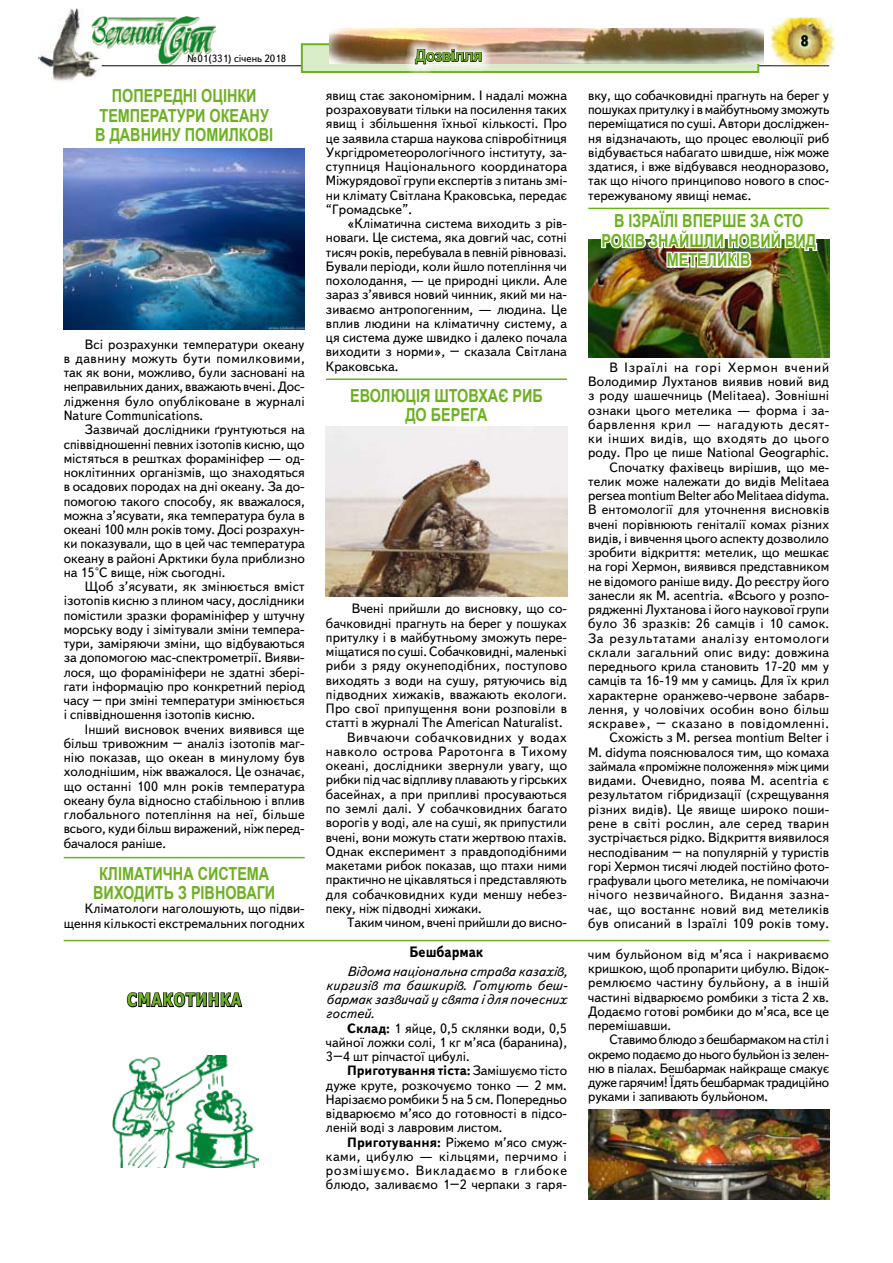
<style>
.page{position:relative;width:893px;height:1263px;background:#fff}
.page>*{position:absolute;margin:0;border:0;box-sizing:border-box;transform-origin:0 0}
.t1{font:700 18px/19.5px "Arial";color:#6db122;scale:.8 1}
.t2{font:700 18px "Tahoma";letter-spacing:.075em;color:#6db122;scale:.8 1}
.t3{font:700 16.5px "Arial";letter-spacing:-.01em;color:#6db122;scale:.9 1}
.t4{font:700 15px "Text Book C";color:#000;scale:.9 1}
.t5{font:13.5px/14.2px "Text Book C";color:#000;text-align:justify}
.t6{font:italic 13.5px/14.2px "Text Book C";color:#000;text-align:justify}
.t7{font:13.5px "Text Book C";letter-spacing:.02em;color:#000}
.t8{font:13.5px "Text Book C";letter-spacing:.035em;color:#000}
.t9{font:13.5px "Text Book C";letter-spacing:.045em;color:#000}
.t10{font:10.5px "Text Book C";color:#000}
.s1{font-weight:700}
</style>
<div class="page">
<div style="left:301px;top:43px;width:458px;height:30px;background:#daecc8;border:2px solid #6db122"></div>
<img style="left:588px;top:240px;width:241px;height:118px">
<hr style="left:64px;top:857px;width:241px;height:1px;background:#6db122">
<hr style="left:326px;top:378px;width:241px;height:2px;background:#6db122">
<hr style="left:588px;top:208px;width:241px;height:1px;background:#6db122">
<hr style="left:102px;top:65px;width:727px;height:1px;background:#000">
<img style="left:330px;top:29px;width:433px;height:35px">
<img style="left:770px;top:17px;width:65px;height:48px">
<img style="left:39px;top:8px;width:61px;height:73px">
<img style="left:91px;top:16px;width:125px;height:49px">
<img style="left:113px;top:1055px;width:145px;height:112px">
<hr style="left:64px;top:940px;width:765px;height:1px;background:#6db122">
<svg style="left:801px;top:35px;width:8px;height:12px"></svg>
<div style="left:402px;top:36px;width:232px;height:104px;background:#fff;opacity:.94"></div>
<svg style="left:415px;top:49px;width:67px;height:16px"></svg>
<img style="left:599px;top:239px;width:220px;height:38px">
<svg style="left:126px;top:992px;width:117px;height:16px"></svg>
<img style="left:64px;top:149px;width:241px;height:181px">
<img style="left:588px;top:1110px;width:241px;height:89px">
<img style="left:326px;top:427px;width:241px;height:170px">
<p class="t10" style="left:186px;top:53px;width:101px">№01(331) січень 2018</p>
<h1 class="t1" style="left:100px;top:87px;width:166px;text-indent:12px">Попередні оцінки температури</h1>
<h1 class="t1" style="left:210px;top:106px;width:14px">океану</h1>
<h1 class="t1" style="left:95px;top:126px;width:71px">в давнину</h1>
<h1 class="t1" style="left:185px;top:126px;width:56px">помилко</h1>
<h1 class="t1" style="left:259px;top:126px;width:17px">ві</h1>
<p class="t5" style="left:64px;top:337px;width:243px;text-indent:21px">Всі розрахунки температури океану в давнину можуть бути помилковими, так як вони, можливо, були засновані на неправильних даних, вважають вчені. Дос&shy;лідження було опубліковане в журналі Nature Communications.</p>
<p class="t5" style="left:64px;top:423px;width:243px;text-indent:21px">Зазвичай дослідники ґрунтуються на співвідношенні певних ізотопів кисню, що містяться в рештках форамініфер — од&shy;ноклітинних організмів, що знаходяться в осадових породах на дні океану. За до&shy;помогою такого способу, як вважалося, можна з’ясувати, яка температура була в океані 100 млн років тому. Досі розрахун&shy;ки показували, що в цей час температура океану в районі Арктики була приблизно на 15°C вище, ніж сьогодні.</p>
<p class="t5" style="left:64px;top:579px;width:243px;text-indent:21px">Щоб з’ясувати, як змінюється вміст ізотопів кисню з плином часу, дослідники помістили зразки форамініфер у штучну морську воду і зімітували зміни темпера&shy;тури, заміряючи зміни, що відбуваються за допомогою мас-спектрометрії. Вияви&shy;лося, що форамініфери не здатні збері&shy;гати інформацію про конкретний період часу – при зміні температури змінюється і співвідношення ізотопів кисню.</p>
<p class="t5" style="left:64px;top:722px;width:243px;text-indent:21px">Інший висновок вчених виявився ще більш тривожним – аналіз ізотопів маг&shy;нію показав, що океан в минулому був холоднішим, ніж вважалося. Це означає, що останні 100 млн років температура океану була відносно стабільною і вплив глобального потепління на неї, більше всього, куди більш виражений, ніж перед&shy;бачалося раніше.</p>
<h1 class="t1" style="left:99px;top:864px;width:58px">Клі матична</h1>
<h1 class="t1" style="left:93px;top:864px;width:219px;text-indent:105px">система виходить зрівноваги</h1>
<p class="t5" style="left:64px;top:902px;width:242px;text-align:right">Кліматологи наголошують, що підви&shy;щення кількості екстремальних погодних</p>
<h1 class="t2" style="left:127px;top:987px;width:144px">смакотинка</h1>
<p class="t3" style="left:415px;top:45px;width:76px">Дозвілля</p>
<p class="t5" style="left:326px;top:88px;width:243px">явищ стає закономірним. І надалі можна розраховувати тільки на посилення таких явищ і збільшення їхньої кількості. Про це заявила старша наукова співробітниця Укргідрометеорологічного інституту, за&shy;ступниця Національного координатора Міжурядової групи експертів з питань змі&shy;ни клімату Світлана Краковська, передає “Громадське”.</p>
<p class="t5" style="left:326px;top:217px;width:243px;text-indent:21px">«Кліматична система виходить з рів&shy;новаги. Це система, яка довгий час, сотні тисяч років, перебувала в певній рівновазі.<br>Бували періоди, коли йшло потепління чи похолодання, — це природні цикли. Але зараз з’явився новий чинник, який ми на&shy;зиваємо антропогенним, — людина. Це вплив людини на кліматичну систему, а ця система дуже швидко і далеко почала виходити з норми», – сказала Світлана Краковська.</p>
<h1 class="t1" style="left:405px;top:386px;width:173px;text-indent:-55px">евол юція штовхає ри б до берега</h1>
<p class="t5" style="left:352px;top:602px;width:217px">Вчені прийшли до висновку, що со-</p>
<p class="t5" style="left:326px;top:616px;width:242px">бачковидні прагнуть на берег у пошуках</p>
<p class="t5" style="left:326px;top:630px;width:242px">притулку і в майбутньому зможуть пере-</p>
<p class="t5" style="left:326px;top:645px;width:242px">міщатися по суші. Собачковидні, маленькі</p>
<p class="t7" style="left:326px;top:659px;width:243px">риби з ряду окунеподібних, поступово</p>
<p class="t5" style="left:326px;top:673px;width:243px">виходять з води на сушу, рятуючись від</p>
<p class="t7" style="left:326px;top:687px;width:242px">підводних хижаків, вважають екологи.</p>
<p class="t5" style="left:326px;top:702px;width:242px">Про свої припущення вони розповіли в</p>
<p class="t5" style="left:326px;top:716px;width:238px">статті в журналі The American Naturalist.</p>
<p class="t9" style="left:347px;top:730px;width:221px">Вивчаючи собачковидних у водах</p>
<p class="t8" style="left:326px;top:744px;width:242px">навколо острова Раротонга в Тихому</p>
<p class="t5" style="left:326px;top:759px;width:243px">океані, дослідники звернули увагу, що</p>
<p class="t5" style="left:326px;top:773px;width:243px">рибки під час відпливу плавають у гірських</p>
<p class="t5" style="left:326px;top:787px;width:242px">басейнах, а при припливі просуваються</p>
<p class="t5" style="left:326px;top:801px;width:243px">по землі далі. У собачковидних багато</p>
<p class="t5" style="left:326px;top:816px;width:243px">ворогів у воді, але на суші, як припустили</p>
<p class="t5" style="left:326px;top:830px;width:242px">вчені, вони можуть стати жертвою птахів.</p>
<p class="t5" style="left:326px;top:844px;width:242px">Однак експеримент з правдоподібними</p>
<p class="t5" style="left:326px;top:858px;width:243px">макетами рибок показав, що птахи ними</p>
<p class="t5" style="left:326px;top:873px;width:242px">практично не цікавляться і представляють</p>
<p class="t5" style="left:326px;top:887px;width:243px">для собачковидних куди меншу небез-</p>
<p class="t5" style="left:326px;top:901px;width:157px">пеку, ніж підводні хижаки.</p>
<p class="t5" style="left:347px;top:915px;width:221px">Таким чином, вчені прийшли до висно-</p>
<p class="t4" style="left:410px;top:943px;width:84px">Бешбармак</p>
<p class="t6" style="left:326px;top:964px;width:243px;text-indent:21px">Відома національна страва казахів, киргизів та башкирів. Готують беш&shy;бармак зазвичай у свята і для почесних гостей.</p>
<p class="t5" style="left:326px;top:1021px;width:243px;text-indent:21px"><span class="s1">Склад:</span> 1 яйце, 0,5 склянки води, 0,5 чайної ложки солі, 1 кг м’яса (баранина), 3–4 шт ріпчастої цибулі.</p>
<p class="t5" style="left:326px;top:1064px;width:243px;text-indent:21px"><span class="s1">Приготування тіста:</span> Замішуємо тісто дуже круте, розкочуємо тонко — 2 мм.<br>Нарізаємо ромбики 5 на 5 см. Попередньо відварюємо м’ясо до готовності в підсо&shy;леній воді з лавровим листом.</p>
<p class="t5" style="left:326px;top:1135px;width:243px;text-indent:21px"><span class="s1">Приготування:</span> Ріжемо м’ясо смуж&shy;ками, цибулю — кільцями, перчимо і розмішуємо. Викладаємо в глибоке блюдо, заливаємо 1–2 черпаки з гаря-</p>
<p class="t4" style="left:801px;top:32px;width:9px">8</p>
<p class="t5" style="left:588px;top:88px;width:243px">вку, що собачковидні прагнуть на берег у пошуках притулку і в майбутньому зможуть переміщатися по суші. Автори досліджен&shy;ня відзначають, що процес еволюції риб відбувається набагато швидше, ніж може здатися, і вже відбувався неодноразово, так що нічого принципово нового в спос&shy;тережуваному явищі немає.</p>
<h1 class="t1" style="left:614px;top:212px;width:34px">В Ізраїлі</h1>
<h1 class="t1" style="left:682px;top:212px;width:140px">вперше за сто</h1>
<h1 class="t1" style="left:601px;top:231px;width:11px">рокі</h1>
<h1 class="t1" style="left:667px;top:231px;width:188px;text-indent:-32px">в знайшли новий вид метеликі</h1>
<h1 class="t1" style="left:740px;top:251px;width:14px">в</h1>
<p class="t5" style="left:588px;top:360px;width:243px;text-align:right">В Ізраїлі на горі Хермон вчений Володимир Лухтанов виявив новий вид з роду шашечниць (Melitaea). Зовнішні ознаки цього метелика — форма і за&shy;барвлення крил — нагадують десят&shy;ки інших видів, що входять до цього роду. Про це пише National Geographic.<br>Спочатку фахівець вирішив, що ме&shy;телик може належати до видів Melitaea persea montium Belter або Melitaea didyma.<br>В ентомології для уточнення висновків вчені порівнюють геніталії комах різних видів, і вивчення цього аспекту дозволило зробити відкриття: метелик, що мешкає на горі Хермон, виявився представником не відомого раніше виду. До реєстру його занесли як M. acentria. «Всього у розпо&shy;рядженні Лухтанова і його наукової групи було 36 зразків: 26 самців і 10 самок.<br>За результатами аналізу ентомологи склали загальний опис виду: довжина переднього крила становить 17-20 мм у самців та 16-19 мм у самиць. Для їх крил характерне оранжево-червоне забарв&shy;лення, у чоловічих особин воно більш яскраве», – сказано в повідомленні.<br>Схожість з M. persea montium Belter і<br>M. didyma пояснювалося тим, що комаха займала «проміжне положення» між цими видами. Очевидно, поява M. acentria є результатом гібридизації (схрещування різних видів). Це явище широко поши&shy;рене в світі рослин, але серед тварин зустрічається рідко. Відкриття виявилося несподіваним – на популярній у туристів горі Хермон тисячі людей постійно фото&shy;графували цього метелика, не помічаючи нічого незвичайного. Видання зазна&shy;чає, що востаннє новий вид метеликів був описаний в Ізраїлі 109 років тому.</p>
<p class="t5" style="left:588px;top:947px;width:243px">чим бульйоном від м’яса і накриваємо кришкою, щоб пропарити цибулю. Відок&shy;ремлюємо частину бульйону, а в іншій частині відварюємо ромбики з тіста 2 хв.<br>Додаємо готові ромбики до м’яса, все це перемішавши.</p>
<p class="t5" style="left:588px;top:1033px;width:243px;text-indent:21px">Ставимо блюдо з бешбармаком на стіл і окремо подаємо до нього бульйон із зелен&shy;ню в піалах. Бешбармак найкраще смакує дуже гарячим! Їдять бешбармак традиційно руками і запивають бульйоном.</p>
</div>
